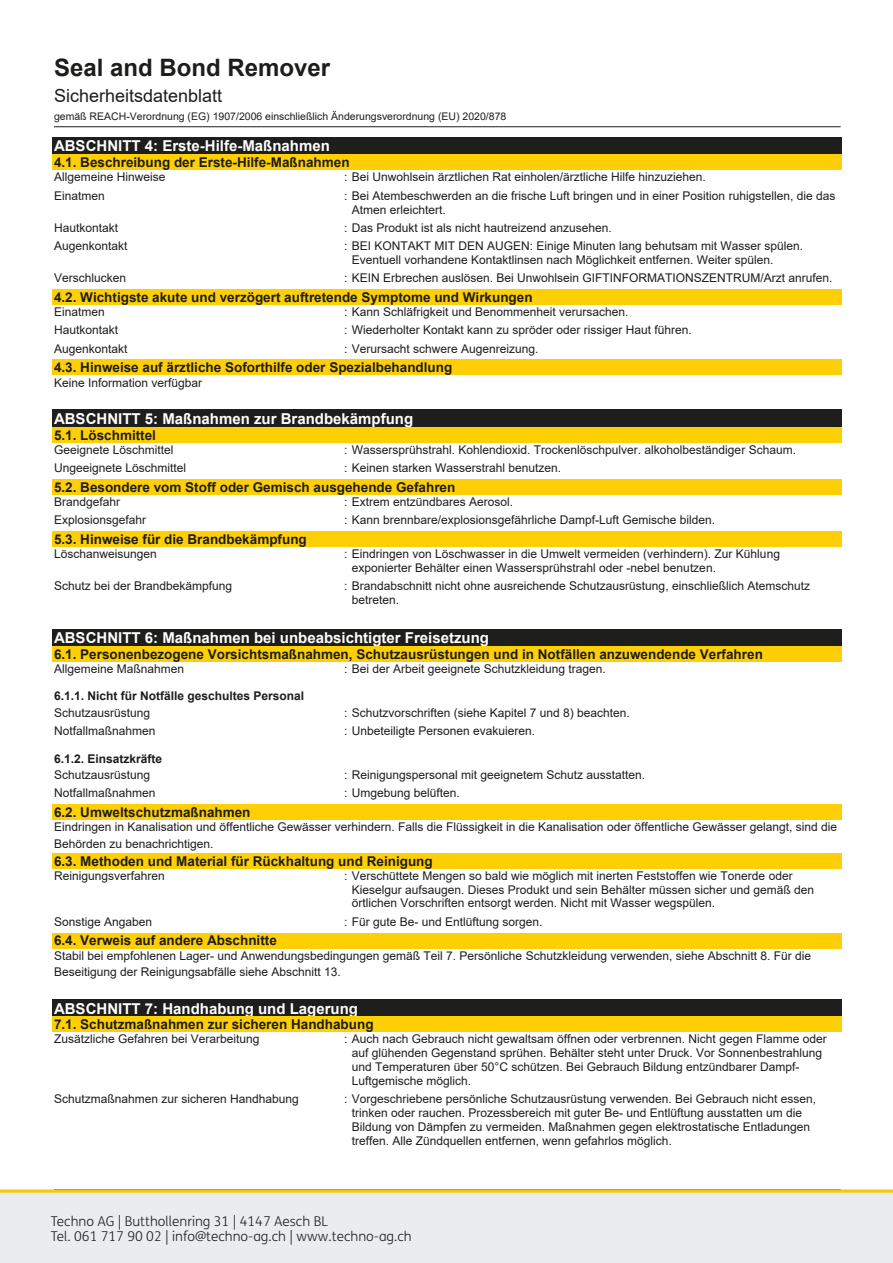
<style>
.page{position:relative;width:893px;height:1263px;background:#fff}
.page>*{position:absolute;margin:0;border:0;box-sizing:border-box;transform-origin:0 0}
.t1{font:700 24px "Arial";color:#1d1d1b}
.t2{font:18px "Arial";color:#1d1d1b}
.t3{font:700 15px "Arial";color:#fff}
.t4{font:700 13.5px "Arial";color:#1d1d1b}
.t5{font:300 13.5px/15px "FS Me";color:#1e1f1d}
.t6{font:12px/13.8px "Arial";color:#1d1d1b}
.t7{font:700 12px "Arial";color:#1d1d1b}
.t8{font:10.5px "Arial";color:#1d1d1b}
.s1{color:#1e1e1c}
</style>
<div class="page">
<hr style="left:54px;top:126px;width:787px;height:1px;background:#1d1d1b">
<div style="left:52px;top:137px;width:789px;height:18px;background:#1e1e1c"></div>
<div style="left:52px;top:155px;width:789px;height:15px;background:#ffcf05"></div>
<div style="left:52px;top:289px;width:789px;height:16px;background:#ffcf05"></div>
<div style="left:52px;top:360px;width:789px;height:15px;background:#ffcf05"></div>
<div style="left:52px;top:410px;width:789px;height:17px;background:#1e1e1c"></div>
<div style="left:52px;top:427px;width:789px;height:16px;background:#ffcf05"></div>
<div style="left:52px;top:479px;width:789px;height:16px;background:#ffcf05"></div>
<div style="left:52px;top:531px;width:789px;height:16px;background:#ffcf05"></div>
<div style="left:52px;top:629px;width:789px;height:17px;background:#1e1e1c"></div>
<div style="left:52px;top:646px;width:789px;height:16px;background:#ffcf05"></div>
<div style="left:52px;top:804px;width:789px;height:16px;background:#ffcf05"></div>
<div style="left:52px;top:853px;width:789px;height:16px;background:#ffcf05"></div>
<div style="left:52px;top:933px;width:789px;height:15px;background:#ffcf05"></div>
<div style="left:52px;top:999px;width:789px;height:18px;background:#1e1e1c"></div>
<div style="left:52px;top:1017px;width:789px;height:15px;background:#ffcf05"></div>
<div style="left:0;top:1189px;width:893px;height:74px;background:#eaeded"></div>
<h1 class="t1" style="left:54px;top:50px;width:278px">Seal and Bond Remover</h1>
<h2 class="t2" style="left:54px;top:83px;width:170px">Sicherheitsdatenblatt</h2>
<p class="t8" style="left:54px;top:109px;width:454px">gemäß REACH-Verordnung (EG) 1907/2006 einschließlich Änderungsverordnung (EU) 2020/878</p>
<p class="t3" style="left:54px;top:136px;width:277px">ABSCHNITT 4: Erste-Hilfe-Maßnahmen</p>
<p class="t4" style="left:54px;top:153px;width:297px">4.1. Beschreibung der Erste-Hilfe-Maßnahmen</p>
<p class="t6" style="left:54px;top:170px;width:113px">Allgemeine Hinweise</p>
<p class="t6" style="left:344px;top:170px;width:363px">: Bei Unwohlsein ärztlichen Rat einholen/ärztliche Hilfe hinzuziehen.</p>
<p class="t6" style="left:54px;top:189px;width:52px">Einatmen</p>
<p class="t6" style="left:352px;top:189px;width:485px;text-indent:-8px">: Bei Atembeschwerden an die frische Luft bringen und in einer Position ruhigstellen, die das<br>Atmen erleichtert.</p>
<p class="t6" style="left:54px;top:221px;width:66px">Hautkontakt</p>
<p class="t6" style="left:344px;top:221px;width:269px">: Das Produkt ist als nicht hautreizend anzusehen.</p>
<p class="t6" style="left:54px;top:239px;width:75px">Augenkontakt</p>
<p class="t6" style="left:352px;top:239px;width:453px;text-indent:-8px">: BEI KONTAKT MIT DEN AUGEN: Einige Minuten lang behutsam mit Wasser spülen.<br>Eventuell vorhandene Kontaktlinsen nach Möglichkeit entfernen. Weiter spülen.</p>
<p class="t6" style="left:54px;top:271px;width:74px">Verschlucken</p>
<p class="t6" style="left:344px;top:271px;width:490px">: KEIN Erbrechen auslösen. Bei Unwohlsein GIFTINFORMATIONSZENTRUM/Arzt anrufen.</p>
<p class="t4" style="left:54px;top:288px;width:480px">4.2. Wichtigste akute und verzögert auftretende Symptome und Wirkungen</p>
<p class="t6" style="left:54px;top:305px;width:52px">Einatmen</p>
<p class="t6" style="left:344px;top:305px;width:286px">: Kann Schläfrigkeit und Benommenheit verursachen.</p>
<p class="t6" style="left:54px;top:323px;width:66px">Hautkontakt</p>
<p class="t6" style="left:344px;top:323px;width:349px">: Wiederholter Kontakt kann zu spröder oder rissiger Haut führen.</p>
<p class="t6" style="left:54px;top:341px;width:75px">Augenkontakt</p>
<p class="t6" style="left:344px;top:341px;width:196px">: Verursacht schwere Augenreizung.</p>
<p class="t4" style="left:54px;top:358px;width:400px">4.3. Hinweise auf ärztliche Soforthilfe oder Spezialbehandlung</p>
<p class="t6" style="left:54px;top:375px;width:150px">Keine Information verfügbar</p>
<p class="t3" style="left:54px;top:408px;width:361px">ABSCHNITT 5: Maßnahmen zur Brandbekämpfung</p>
<p class="t4" style="left:54px;top:425px;width:104px">5.1. Löschmittel</p>
<p class="t6" style="left:54px;top:443px;width:121px">Geeignete Löschmittel</p>
<p class="t6" style="left:344px;top:443px;width:453px">: Wassersprühstrahl. Kohlendioxid. Trockenlöschpulver. alkoholbeständiger Schaum.</p>
<p class="t6" style="left:54px;top:461px;width:134px">Ungeeignete Löschmittel</p>
<p class="t6" style="left:344px;top:461px;width:219px">: Keinen starken Wasserstrahl benutzen.</p>
<p class="t4" style="left:54px;top:478px;width:403px">5.2. Besondere vom Stoff oder Gemisch ausgehende Gefahren</p>
<p class="t6" style="left:54px;top:495px;width:68px">Brandgefahr</p>
<p class="t6" style="left:344px;top:495px;width:171px">: Extrem entzündbares Aerosol.</p>
<p class="t6" style="left:54px;top:513px;width:94px">Explosionsgefahr</p>
<p class="t6" style="left:344px;top:513px;width:373px">: Kann brennbare/explosionsgefährliche Dampf-Luft Gemische bilden.</p>
<p class="t4" style="left:54px;top:530px;width:254px">5.3. Hinweise für die Brandbekämpfung</p>
<p class="t6" style="left:54px;top:547px;width:104px">Löschanweisungen</p>
<p class="t6" style="left:352px;top:547px;width:430px;text-indent:-8px">: Eindringen von Löschwasser in die Umwelt vermeiden (verhindern). Zur Kühlung exponierter Behälter einen Wassersprühstrahl oder -nebel benutzen.</p>
<p class="t6" style="left:54px;top:579px;width:180px">Schutz bei der Brandbekämpfung</p>
<p class="t6" style="left:352px;top:579px;width:460px;text-indent:-8px">: Brandabschnitt nicht ohne ausreichende Schutzausrüstung, einschließlich Atemschutz betreten.</p>
<p class="t3" style="left:54px;top:627px;width:437px">ABSCHNITT 6: Maßnahmen bei unbeabsichtigter Freisetzung</p>
<p class="t4" style="left:54px;top:645px;width:710px">6.1. Personenbezogene Vorsichtsmaßnahmen, Schutzausrüstungen und in Notfällen anzuwendende Verfahren</p>
<p class="t6" style="left:54px;top:662px;width:132px">Allgemeine Maßnahmen</p>
<p class="t6" style="left:344px;top:662px;width:263px">: Bei der Arbeit geeignete Schutzkleidung tragen.</p>
<p class="t7" style="left:54px;top:688px;width:252px">6.1.1. Nicht für Notfälle geschultes Personal</p>
<p class="t6" style="left:54px;top:706px;width:98px">Schutzausrüstung</p>
<p class="t6" style="left:344px;top:706px;width:287px">: Schutzvorschriften (siehe Kapitel 7 und 8) beachten.</p>
<p class="t6" style="left:54px;top:724px;width:103px">Notfallmaßnahmen</p>
<p class="t6" style="left:344px;top:724px;width:193px">: Unbeteiligte Personen evakuieren.</p>
<p class="t7" style="left:54px;top:750px;width:110px">6.1.2. Einsatzkräfte</p>
<p class="t6" style="left:54px;top:768px;width:98px">Schutzausrüstung</p>
<p class="t6" style="left:344px;top:768px;width:303px">: Reinigungspersonal mit geeignetem Schutz ausstatten.</p>
<p class="t6" style="left:54px;top:786px;width:103px">Notfallmaßnahmen</p>
<p class="t6" style="left:344px;top:786px;width:117px">: Umgebung belüften.</p>
<p class="t4" style="left:54px;top:803px;width:198px">6.2. Umweltschutzmaßnahmen</p>
<p class="t6" style="left:54px;top:819px;width:785px;line-height:16.5px">Eindringen in Kanalisation und öffentliche Gewässer verhindern. Falls die Flüssigkeit in die Kanalisation oder öffentliche Gewässer gelangt, sind die<br>Behörden zu benachrichtigen.</p>
<p class="t4" style="left:54px;top:851px;width:380px">6.3. Methoden und Material für Rückhaltung und Reinigung</p>
<p class="t6" style="left:54px;top:869px;width:112px">Reinigungsverfahren</p>
<p class="t6" style="left:352px;top:869px;width:464px;text-indent:-8px">: Verschüttete Mengen so bald wie möglich mit inerten Feststoffen wie Tonerde oder<br>Kieselgur aufsaugen. Dieses Produkt und sein Behälter müssen sicher und gemäß den örtlichen Vorschriften entsorgt werden. Nicht mit Wasser wegspülen.</p>
<p class="t6" style="left:54px;top:914px;width:100px">Sonstige Angaben</p>
<p class="t6" style="left:344px;top:914px;width:200px">: Für gute Be- und Entlüftung sorgen.</p>
<p class="t4" style="left:54px;top:931px;width:224px">6.4. Verweis auf andere Abschnitte</p>
<p class="t6" style="left:54px;top:947px;width:759px;line-height:16.5px">Stabil bei empfohlenen Lager- und Anwendungsbedingungen gemäß Teil 7. Persönliche Schutzkleidung verwenden, siehe Abschnitt 8. Für die<br>Beseitigung der Reinigungsabfälle siehe Abschnitt 13.</p>
<p class="t3" style="left:54px;top:998px;width:306px">ABSCHNITT 7: Handhabung und Lagerung</p>
<p class="t4" style="left:54px;top:1015px;width:321px">7.1. Schutzmaßnahmen zur sicheren Handhabung</p>
<p class="t6" style="left:54px;top:1032px;width:207px">Zusätzliche Gefahren bei Verarbeitung</p>
<p class="t6" style="left:352px;top:1032px;width:476px;text-indent:-8px">: Auch nach Gebrauch nicht gewaltsam öffnen oder verbrennen. Nicht gegen Flamme oder auf glühenden Gegenstand sprühen. Behälter steht unter Druck. Vor Sonnenbestrahlung und Temperaturen über 50°C schützen. Bei Gebrauch Bildung entzündbarer Dampf-Luftgemische möglich.</p>
<p class="t6" style="left:54px;top:1092px;width:246px">Schutzmaßnahmen zur sicheren Handhabung</p>
<p class="t6" style="left:352px;top:1092px;width:466px;text-indent:-8px">: Vorgeschriebene persönliche Schutzausrüstung verwenden. Bei Gebrauch nicht essen, trinken oder rauchen. Prozessbereich mit guter Be- und Entlüftung ausstatten um die Bildung von Dämpfen zu vermeiden. Maßnahmen gegen elektrostatische Entladungen treffen. Alle Zündquellen entfernen, wenn gefahrlos möglich.</p>
<p class="t5" style="left:51px;top:1213px;width:362px">Techno AG | Butthollenring 31 | 4147 Aesch BL<br>Tel. 061 717 90 02 | <span class="s1">info@techno-ag.ch |</span> www.techno-ag.ch</p>
</div>
